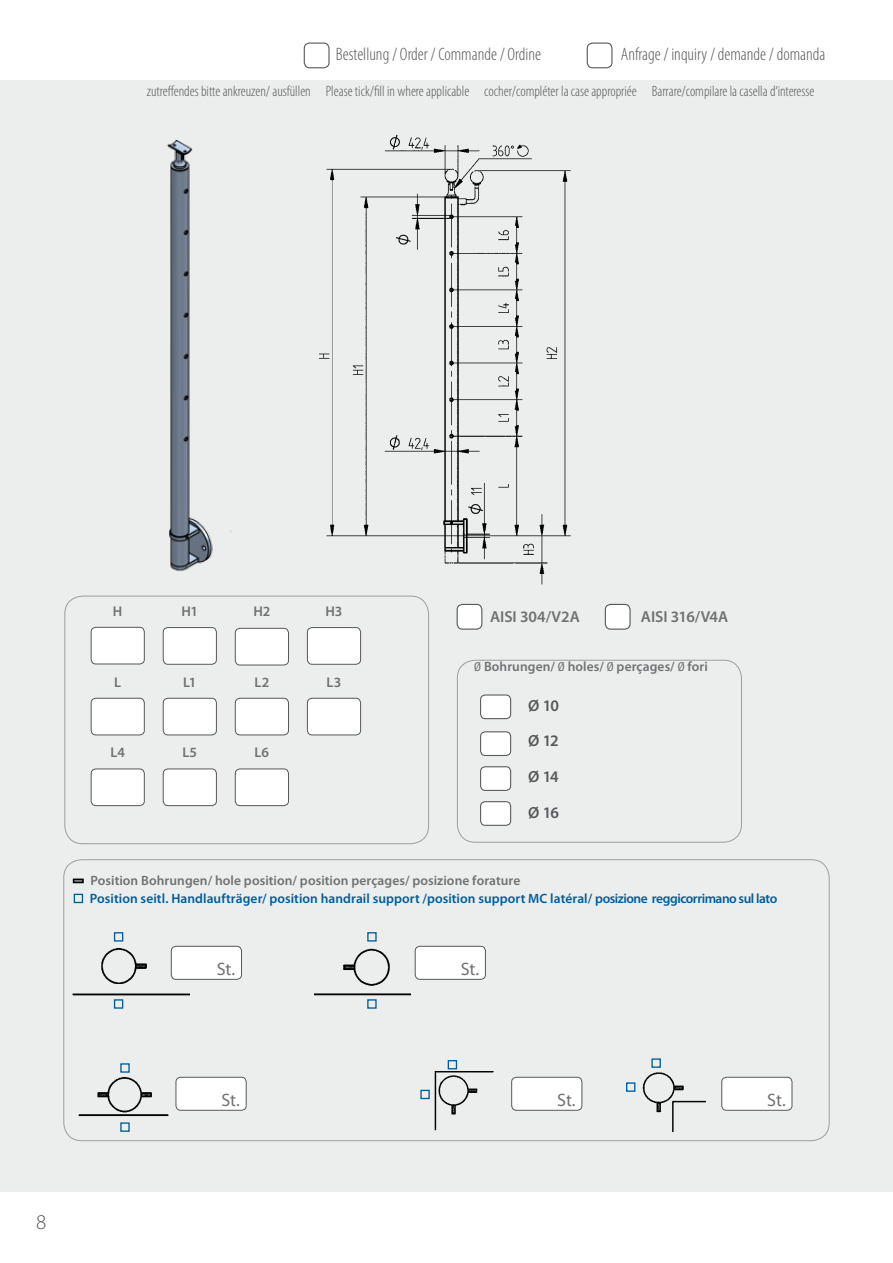
<style>
.page{position:relative;width:893px;height:1263px;background:#fff}
.page>*{position:absolute;margin:0;border:0;box-sizing:border-box;transform-origin:0 0}
.t1{font:300 21px "Myriad Pro";color:#58585a}
.t2{font:300 condensed 18px "Myriad Pro";color:#58585a}
.t3{font:18px "Myriad Pro";letter-spacing:-.005em;color:#707172}
.t4{font:600 16.2px/34.7px "Myriad Pro";letter-spacing:-.055em;color:#58585a}
.t5{font:600 15.9px "Myriad Pro";letter-spacing:-.005em;color:#707172}
.t6{font:300 condensed 15px "Myriad Pro";color:#58585a}
.t7{font:600 14.1px "Myriad Pro";color:#707172}
.t8{font:600 13.5px "Myriad Pro";letter-spacing:.005em;color:#005d9b}
.t9{font:600 13.5px "Myriad Pro";letter-spacing:.005em;color:#707172}
.s1{font-weight:400}
</style>
<div class="page">
<div style="left:0;top:81px;width:893px;height:1111px;background:#eceded"></div>
<img style="left:394px;top:1060px;width:128px;height:82px">
<div style="left:74px;top:894px;width:9px;height:9px;border:1px solid #005d9b"></div>
<img style="left:97px;top:1076px;width:88px;height:35px">
<img style="left:315px;top:948px;width:95px;height:48px">
<img style="left:73px;top:949px;width:117px;height:60px">
<img style="left:635px;top:1072px;width:71px;height:60px">
<img style="left:319px;top:134px;width:252px;height:451px">
<img style="left:167px;top:139px;width:65px;height:432px">
<div style="left:587px;top:43px;width:25px;height:25px;border:1px solid #58585a;border-radius:5px"></div>
<div style="left:304px;top:43px;width:26px;height:25px;border:1px solid #58585a;border-radius:5px"></div>
<div style="left:457px;top:660px;width:285px;height:183px;border:1px solid #9c9e9f;border-radius:18px"></div>
<div style="left:481px;top:767px;width:30px;height:23px;background:#fff;border-radius:5px"></div>
<div style="left:480px;top:766px;width:31px;height:25px;border:1px solid #58585a;border-radius:5px"></div>
<div style="left:481px;top:732px;width:30px;height:23px;background:#fff;border-radius:5px"></div>
<div style="left:480px;top:731px;width:31px;height:25px;border:1px solid #58585a;border-radius:5px"></div>
<div style="left:481px;top:695px;width:30px;height:24px;background:#fff;border-radius:5px"></div>
<div style="left:480px;top:694px;width:31px;height:25px;border:1px solid #58585a;border-radius:5px"></div>
<div style="left:481px;top:802px;width:30px;height:23px;background:#fff;border-radius:5px"></div>
<div style="left:480px;top:801px;width:31px;height:25px;border:1px solid #58585a;border-radius:5px"></div>
<div style="left:605px;top:604px;width:25px;height:25px;background:#fff;border-radius:5px"></div>
<div style="left:605px;top:604px;width:26px;height:26px;border:1px solid #58585a;border-radius:5px"></div>
<div style="left:457px;top:604px;width:25px;height:25px;background:#fff;border-radius:5px"></div>
<div style="left:457px;top:604px;width:25px;height:26px;border:1px solid #58585a;border-radius:5px"></div>
<div style="left:114px;top:932px;width:9px;height:9px;border:1px solid #005d9b"></div>
<div style="left:91px;top:627px;width:53px;height:37px;background:#fff;border-radius:5px"></div>
<div style="left:91px;top:627px;width:54px;height:37px;border:1px solid #58585a;border-radius:5px"></div>
<div style="left:163px;top:628px;width:53px;height:36px;background:#fff;border-radius:5px"></div>
<div style="left:163px;top:627px;width:54px;height:38px;border:1px solid #58585a;border-radius:5px"></div>
<div style="left:235px;top:628px;width:53px;height:37px;background:#fff;border-radius:5px"></div>
<div style="left:235px;top:628px;width:54px;height:37px;border:1px solid #58585a;border-radius:5px"></div>
<div style="left:307px;top:628px;width:54px;height:36px;background:#fff;border-radius:5px"></div>
<div style="left:307px;top:627px;width:54px;height:38px;border:1px solid #58585a;border-radius:5px"></div>
<div style="left:91px;top:698px;width:53px;height:37px;background:#fff;border-radius:5px"></div>
<div style="left:91px;top:698px;width:54px;height:37px;border:1px solid #58585a;border-radius:5px"></div>
<div style="left:163px;top:698px;width:53px;height:37px;background:#fff;border-radius:5px"></div>
<div style="left:163px;top:698px;width:54px;height:37px;border:1px solid #58585a;border-radius:5px"></div>
<div style="left:235px;top:698px;width:53px;height:37px;background:#fff;border-radius:5px"></div>
<div style="left:235px;top:698px;width:54px;height:37px;border:1px solid #58585a;border-radius:5px"></div>
<div style="left:307px;top:698px;width:54px;height:37px;background:#fff;border-radius:5px"></div>
<div style="left:307px;top:698px;width:54px;height:37px;border:1px solid #58585a;border-radius:5px"></div>
<div style="left:91px;top:769px;width:53px;height:37px;background:#fff;border-radius:5px"></div>
<div style="left:91px;top:768px;width:54px;height:38px;border:1px solid #58585a;border-radius:5px"></div>
<div style="left:163px;top:769px;width:53px;height:37px;background:#fff;border-radius:5px"></div>
<div style="left:163px;top:768px;width:54px;height:38px;border:1px solid #58585a;border-radius:5px"></div>
<div style="left:235px;top:769px;width:53px;height:37px;background:#fff;border-radius:5px"></div>
<div style="left:235px;top:768px;width:54px;height:38px;border:1px solid #58585a;border-radius:5px"></div>
<div style="left:64px;top:596px;width:365px;height:248px;border:1px solid #9c9e9f;border-radius:18px"></div>
<div style="left:171px;top:946px;width:71px;height:33px;background:#fff;border-radius:5px"></div>
<div style="left:171px;top:946px;width:71px;height:34px;border:1px solid #58585a;border-radius:5px"></div>
<div style="left:176px;top:1077px;width:70px;height:33px;background:#fff;border-radius:5px"></div>
<div style="left:175px;top:1077px;width:72px;height:34px;border:1px solid #58585a;border-radius:5px"></div>
<div style="left:512px;top:1077px;width:70px;height:33px;background:#fff;border-radius:5px"></div>
<div style="left:511px;top:1077px;width:71px;height:34px;border:1px solid #58585a;border-radius:5px"></div>
<div style="left:415px;top:946px;width:70px;height:33px;background:#fff;border-radius:5px"></div>
<div style="left:415px;top:946px;width:71px;height:34px;border:1px solid #58585a;border-radius:5px"></div>
<div style="left:722px;top:1077px;width:70px;height:33px;background:#fff;border-radius:5px"></div>
<div style="left:721px;top:1077px;width:71px;height:34px;border:1px solid #58585a;border-radius:5px"></div>
<div style="left:114px;top:999px;width:9px;height:10px;border:1px solid #005d9b"></div>
<div style="left:120px;top:1122px;width:10px;height:10px;border:1px solid #005d9b"></div>
<div style="left:367px;top:932px;width:10px;height:9px;border:1px solid #005d9b"></div>
<div style="left:367px;top:999px;width:10px;height:10px;border:1px solid #005d9b"></div>
<div style="left:420px;top:1090px;width:10px;height:9px;border:1px solid #005d9b"></div>
<div style="left:448px;top:1060px;width:9px;height:9px;border:1px solid #005d9b"></div>
<div style="left:626px;top:1082px;width:9px;height:10px;border:1px solid #005d9b"></div>
<div style="left:651px;top:1058px;width:10px;height:10px;border:1px solid #005d9b"></div>
<img style="left:78px;top:1111px;width:91px;height:6px">
<div style="left:73px;top:878px;width:11px;height:5px;border:2px solid #000"></div>
<p class="t2" style="left:336px;top:44px;width:207px">Bestellung / Order / Commande / Ordine</p>
<p class="t2" style="left:621px;top:44px;width:206px">Anfrage / inquiry / demande / domanda</p>
<p class="t6" style="left:147px;top:82px;width:669px">zutreffendes bitte ankreuzen/ ausfüllen Please tick/fill in where applicable cocher/compléter la case appropriée Barrare/compilare la casella d‘interesse</p>
<p class="t7" style="left:113px;top:602px;width:11px">H</p>
<p class="t7" style="left:182px;top:602px;width:18px">H1</p>
<p class="t7" style="left:253px;top:602px;width:18px">H2</p>
<p class="t7" style="left:325px;top:602px;width:19px">H3</p>
<p class="t7" style="left:114px;top:673px;width:8px">L</p>
<p class="t7" style="left:183px;top:673px;width:15px">L1</p>
<p class="t7" style="left:255px;top:673px;width:16px">L2</p>
<p class="t7" style="left:327px;top:673px;width:16px">L3</p>
<p class="t7" style="left:110px;top:743px;width:16px">L4</p>
<p class="t7" style="left:182px;top:743px;width:16px">L5</p>
<p class="t7" style="left:255px;top:743px;width:16px">L6</p>
<p class="t5" style="left:490px;top:606px;width:91px">AISI 304/V2A</p>
<p class="t5" style="left:641px;top:606px;width:89px">AISI 316/V4A</p>
<p class="t9" style="left:474px;top:658px;width:235px"><span class="s1">0</span> Bohrungen/ <span class="s1">0</span> holes/ <span class="s1">0</span> perçages/ <span class="s1">0</span> fori</p>
<p class="t4" style="left:528px;top:688px;width:32px">Ø 10<br>Ø 12</p>
<p class="t4" style="left:528px;top:758px;width:32px">Ø 14</p>
<p class="t4" style="left:528px;top:794px;width:32px">Ø 16</p>
<p class="t9" style="left:90px;top:872px;width:432px">Position Bohrungen/ hole position/ position perçages/ posizione forature</p>
<p class="t8" style="left:90px;top:890px;width:689px">Position seitl. Handlaufträger/ position handrail support /position support MC latéral/ posizione reggicorrimano sul lato</p>
<p class="t3" style="left:217px;top:958px;width:20px">St.</p>
<p class="t3" style="left:461px;top:958px;width:20px">St.</p>
<h1 class="t1" style="left:36px;top:1210px;width:12px">8</h1>
<p class="t3" style="left:221px;top:1089px;width:20px">St.</p>
<p class="t3" style="left:557px;top:1089px;width:20px">St.</p>
<p class="t3" style="left:767px;top:1089px;width:20px">St.</p>
</div>
